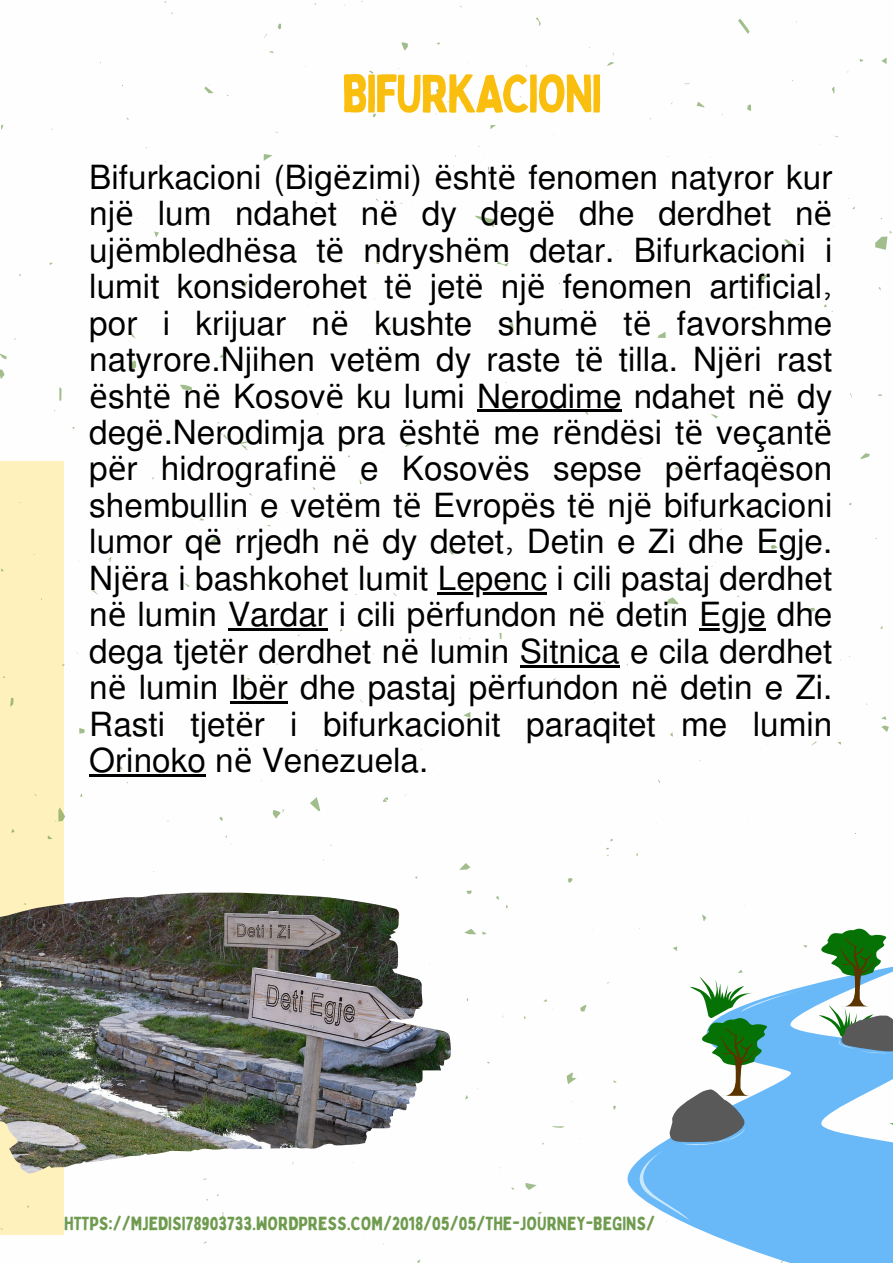
<style>
.page{position:relative;width:893px;height:1263px;background:#fff}
.page>*{position:absolute;margin:0;border:0;box-sizing:border-box;transform-origin:0 0}
.t1{font:52.57px "Bobby Jones";letter-spacing:-.04em;color:#f9be0e}
.t2{font:33.3px/36.5px "Mukti";color:#000;text-align:justify}
.t3{font:18.75px "Bobby Jones";color:#6f9b4f}
.s1{font-family:"Noto Sans"}
</style>
<div class="page">
<div style="left:0;top:461px;width:64px;height:773px;background:#fef1bc"></div>
<svg style="left:91px;top:588px;width:7px;height:7px"></svg>
<svg style="left:129px;top:360px;width:7px;height:10px"></svg>
<svg style="left:10px;top:698px;width:4px;height:9px"></svg>
<svg style="left:220px;top:354px;width:4px;height:4px"></svg>
<svg style="left:497px;top:261px;width:11px;height:6px"></svg>
<svg style="left:499px;top:633px;width:2px;height:6px"></svg>
<svg style="left:219px;top:817px;width:4px;height:4px"></svg>
<svg style="left:154px;top:232px;width:5px;height:5px"></svg>
<svg style="left:551px;top:1126px;width:13px;height:2px"></svg>
<svg style="left:696px;top:102px;width:8px;height:6px"></svg>
<svg style="left:771px;top:545px;width:6px;height:4px"></svg>
<svg style="left:674px;top:467px;width:5px;height:4px"></svg>
<svg style="left:0;top:369px;width:5px;height:10px"></svg>
<svg style="left:310px;top:797px;width:10px;height:14px"></svg>
<svg style="left:580px;top:1005px;width:6px;height:6px"></svg>
<svg style="left:278px;top:24px;width:3px;height:5px"></svg>
<svg style="left:860px;top:453px;width:10px;height:6px"></svg>
<svg style="left:59px;top:387px;width:3px;height:14px"></svg>
<svg style="left:239px;top:441px;width:13px;height:9px"></svg>
<svg style="left:210px;top:537px;width:9px;height:6px"></svg>
<svg style="left:509px;top:322px;width:5px;height:11px"></svg>
<svg style="left:475px;top:211px;width:24px;height:16px"></svg>
<svg style="left:666px;top:597px;width:12px;height:12px"></svg>
<svg style="left:657px;top:332px;width:9px;height:6px"></svg>
<svg style="left:180px;top:384px;width:12px;height:6px"></svg>
<svg style="left:702px;top:914px;width:4px;height:7px"></svg>
<svg style="left:490px;top:125px;width:6px;height:4px"></svg>
<svg style="left:79px;top:728px;width:6px;height:6px"></svg>
<svg style="left:448px;top:549px;width:5px;height:5px"></svg>
<svg style="left:466px;top:890px;width:5px;height:4px"></svg>
<svg style="left:139px;top:729px;width:6px;height:3px"></svg>
<svg style="left:464px;top:929px;width:12px;height:5px"></svg>
<svg style="left:436px;top:89px;width:7px;height:4px"></svg>
<svg style="left:711px;top:414px;width:7px;height:5px"></svg>
<svg style="left:673px;top:946px;width:4px;height:5px"></svg>
<svg style="left:365px;top:246px;width:7px;height:5px"></svg>
<svg style="left:116px;top:765px;width:6px;height:5px"></svg>
<svg style="left:264px;top:154px;width:9px;height:7px"></svg>
<svg style="left:566px;top:1072px;width:10px;height:12px"></svg>
<svg style="left:881px;top:58px;width:5px;height:6px"></svg>
<svg style="left:525px;top:1183px;width:12px;height:7px"></svg>
<svg style="left:401px;top:42px;width:7px;height:9px"></svg>
<svg style="left:129px;top:329px;width:7px;height:13px"></svg>
<svg style="left:568px;top:878px;width:4px;height:5px"></svg>
<svg style="left:535px;top:17px;width:6px;height:9px"></svg>
<svg style="left:824px;top:304px;width:9px;height:8px"></svg>
<svg style="left:784px;top:239px;width:16px;height:8px"></svg>
<svg style="left:738px;top:19px;width:11px;height:15px"></svg>
<svg style="left:221px;top:433px;width:7px;height:7px"></svg>
<svg style="left:459px;top:863px;width:11px;height:7px"></svg>
<svg style="left:607px;top:62px;width:7px;height:4px"></svg>
<svg style="left:383px;top:797px;width:5px;height:5px"></svg>
<svg style="left:503px;top:579px;width:5px;height:6px"></svg>
<svg style="left:881px;top:716px;width:8px;height:15px"></svg>
<svg style="left:405px;top:441px;width:6px;height:6px"></svg>
<svg style="left:241px;top:281px;width:7px;height:7px"></svg>
<svg style="left:760px;top:274px;width:7px;height:7px"></svg>
<svg style="left:0;top:354px;width:7px;height:5px"></svg>
<svg style="left:204px;top:84px;width:10px;height:9px"></svg>
<svg style="left:11px;top:829px;width:4px;height:4px"></svg>
<svg style="left:875px;top:231px;width:17px;height:19px"></svg>
<svg style="left:273px;top:809px;width:11px;height:10px"></svg>
<svg style="left:810px;top:608px;width:5px;height:4px"></svg>
<svg style="left:463px;top:712px;width:7px;height:6px"></svg>
<svg style="left:55px;top:807px;width:10px;height:15px"></svg>
<svg style="left:747px;top:104px;width:4px;height:7px"></svg>
<svg style="left:614px;top:983px;width:279px;height:280px;fill:#69b9f9"></svg>
<svg style="left:613px;top:1089px;width:136px;height:134px"></svg>
<svg style="left:818px;top:928px;width:75px;height:128px"></svg>
<svg style="left:689px;top:970px;width:127px;height:133px"></svg>
<hr style="left:477px;top:410px;width:144px;height:2px;background:#000">
<hr style="left:438px;top:592px;width:109px;height:3px;background:#000">
<hr style="left:228px;top:628px;width:100px;height:3px;background:#000">
<hr style="left:699px;top:628px;width:67px;height:3px;background:#000">
<hr style="left:520px;top:665px;width:99px;height:2px;background:#000">
<hr style="left:230px;top:701px;width:58px;height:3px;background:#000">
<hr style="left:89px;top:774px;width:117px;height:3px;background:#000">
<img style="left:0;top:892px;width:450px;height:282px">
<p class="t1" style="left:342px;top:60px;width:262px">BIFURKACIONI</p>
<p class="t2" style="left:89px;top:157px;width:744px">Bifurkacioni (Big<span class="s1">ë</span>zimi) <span class="s1">ë</span>sht<span class="s1">ë</span> fenomen natyror kur nj<span class="s1">ë</span> lum ndahet n<span class="s1">ë</span> dy deg<span class="s1">ë</span> dhe derdhet n<span class="s1">ë </span>uj<span class="s1">ë</span>mbledh<span class="s1">ë</span>sa t<span class="s1">ë</span> ndrysh<span class="s1">ë</span>m detar. Bifurkacioni i lumit konsiderohet t<span class="s1">ë</span> jet<span class="s1">ë</span> nj<span class="s1">ë</span> fenomen artificial, por i krijuar n<span class="s1">ë</span> kushte shum<span class="s1">ë</span> t<span class="s1">ë</span> favorshme natyrore.Njihen vet<span class="s1">ë</span>m dy raste t<span class="s1">ë</span> tilla. Nj<span class="s1">ë</span>ri rast <span class="s1">ë</span>sht<span class="s1">ë</span> n<span class="s1">ë</span> Kosov<span class="s1">ë</span> ku lumi Nerodime ndahet n<span class="s1">ë</span> dy deg<span class="s1">ë</span>.Nerodimja pra <span class="s1">ë</span>sht<span class="s1">ë</span> me r<span class="s1">ë</span>nd<span class="s1">ë</span>si t<span class="s1">ë</span> ve<span class="s1">ç</span>ant<span class="s1">ë </span>p<span class="s1">ë</span>r hidrografin<span class="s1">ë</span> e Kosov<span class="s1">ë</span>s sepse p<span class="s1">ë</span>rfaq<span class="s1">ë</span>son shembullin e vet<span class="s1">ë</span>m t<span class="s1">ë</span> Evrop<span class="s1">ë</span>s t<span class="s1">ë</span> nj<span class="s1">ë</span> bifurkacioni lumor q<span class="s1">ë</span> rrjedh n<span class="s1">ë</span> dy detet, Detin e Zi dhe Egje.<br>Nj<span class="s1">ë</span>ra i bashkohet lumit Lepenc i cili pastaj derdhet</p>
<h1 class="t2" style="left:89px;top:595px;width:744px">n<span class="s1">ë</span> lumin Vardar i cili p<span class="s1">ë</span>rfundon n<span class="s1">ë</span> detin Egje dhe</h1>
<h2 class="t2" style="left:89px;top:631px;width:744px">dega tjet<span class="s1">ë</span>r derdhet n<span class="s1">ë</span> lumin Sitnica e cila derdhet n<span class="s1">ë</span> lumin Ib<span class="s1">ë</span>r dhe pastaj p<span class="s1">ë</span>rfundon n<span class="s1">ë</span> detin e Zi.<br>Rasti tjet<span class="s1">ë</span>r i bifurkacionit paraqitet me lumin Orinoko n<span class="s1">ë</span> Venezuela.</h2>
<p class="t3" style="left:64px;top:1211px;width:592px">HTTPS://MJEDISI78903733.WORDPRESS.COM/2018/05/05/THE-JOURNEY-BEGINS/</p>
</div>
